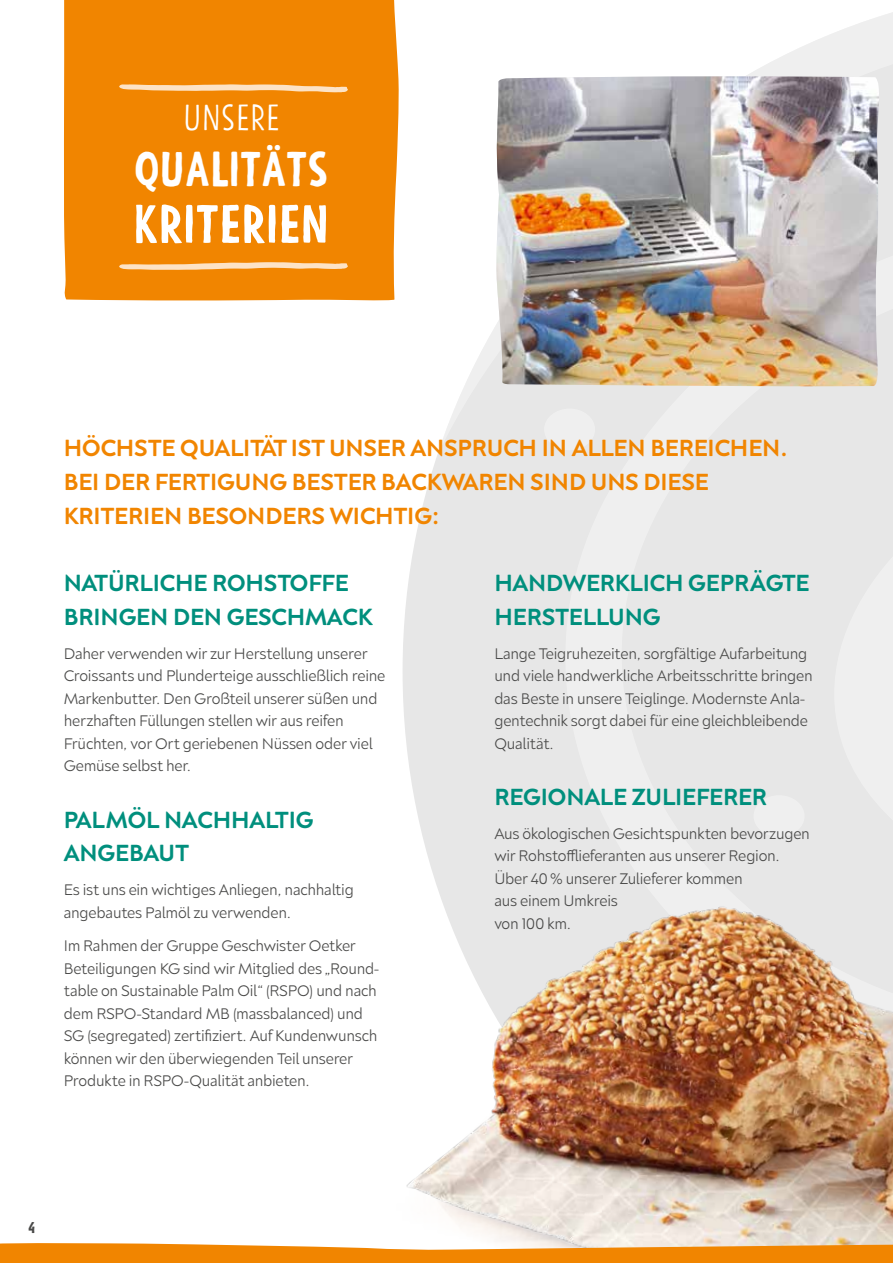
<style>
.page{position:relative;width:893px;height:1263px;background:#fff}
.page>*{position:absolute;margin:0;border:0;box-sizing:border-box;transform-origin:0 0}
.t1{font:51px "Argone LC Bold";color:#fff}
.t2{font:46.5px "Argone LC Bold";color:#fff}
.t3{font:34.5px "Argone LC Light";color:#fff}
.t4{font:600 24px/33.8px "Neufreit";color:#f18500}
.t5{font:600 24px/33.8px "Neufreit";color:#008f7d}
.t6{font:300 15.75px/22.5px "Neufreit";letter-spacing:-.01em;color:#494948}
.t7{font:15px "Argone LC Bold";color:#494948}
</style>
<div class="page">
<svg style="left:403px;top:12px;width:490px;height:869px;fill:#e7e7e7"></svg>
<div style="left:754px;top:795px;width:51px;height:42px;background:#efefef;border-radius:50%"></div>
<div style="left:544px;top:409px;width:51px;height:41px;background:#efefef;border-radius:50%"></div>
<img style="left:496px;top:76px;width:384px;height:310px">
<div style="left:64px;top:0;width:335px;height:301px;background:#f18500"></div>
<img style="left:406px;top:881px;width:487px;height:361px">
<svg style="left:119px;top:262px;width:229px;height:8px"></svg>
<svg style="left:119px;top:83px;width:229px;height:9px"></svg>
<svg style="left:0;top:1242px;width:893px;height:21px"></svg>
<h3 class="t3" style="left:183px;top:97px;width:98px">UNSERE</h3>
<h2 class="t2" style="left:134px;top:142px;width:197px">QUALITÄTS</h2>
<h1 class="t1" style="left:133px;top:194px;width:198px">KRITERIEN</h1>
<h3 class="t4" style="left:64px;top:431px;width:725px">HÖCHSTE QUALITÄT IST UNSER ANSPRUCH IN ALLEN BEREICHEN.<br>BEI DER FERTIGUNG BESTER BACKWAREN SIND UNS DIESE<br>KRITERIEN BESONDERS WICHTIG:</h3>
<h3 class="t5" style="left:64px;top:566px;width:310px">NATÜRLICHE ROHSTOFFE<br>BRINGEN DEN GESCHMACK</h3>
<p class="t6" style="left:64px;top:642px;width:323px">Daher verwenden wir zur Herstellung unserer Croissants und Plunderteige ausschließlich reine Markenbutter. Den Großteil unserer süßen und herzhaften Füllungen stellen wir aus reifen Früchten, vor Ort geriebenen Nüssen oder viel Gemüse selbst her.</p>
<h3 class="t5" style="left:64px;top:802px;width:251px">PALMÖL NACHHALTIG<br>ANGEBAUT</h3>
<p class="t6" style="left:64px;top:878px;width:292px">Es ist uns ein wichtiges Anliegen, nachhaltig angebautes Palmöl zu verwenden.</p>
<p class="t6" style="left:64px;top:934px;width:316px">Im Rahmen der Gruppe Geschwister Oetker Beteiligungen KG sind wir Mitglied des „Round&shy;table on Sustainable Palm Oil“ (RSPO) und nach dem RSPO-Standard MB (massbalanced) und SG (segregated) zertifiziert. Auf Kundenwunsch können wir den überwiegenden Teil unserer Produkte in RSPO-Qualität anbieten.</p>
<h3 class="t5" style="left:494px;top:566px;width:317px">HANDWERKLICH GEPRÄGTE<br>HERSTELLUNG</h3>
<p class="t6" style="left:494px;top:642px;width:320px">Lange Teigruhezeiten, sorgfältige Aufarbeitung und viele handwerkliche Arbeitsschritte bringen das Beste in unsere Teiglinge. Modernste Anla&shy;gentechnik sorgt dabei für eine gleichbleibende Qualität.</p>
<h3 class="t5" style="left:494px;top:779px;width:274px">REGIONALE ZULIEFERER</h3>
<p class="t6" style="left:494px;top:822px;width:317px">Aus ökologischen Gesichtspunkten bevorzugen wir Rohstofflieferanten aus unserer Region.<br>Über 40 % unserer Zulieferer kommen<br>aus einem Umkreis<br>von 100 km.</p>
<p class="t7" style="left:29px;top:1218px;width:8px">4</p>
</div>
